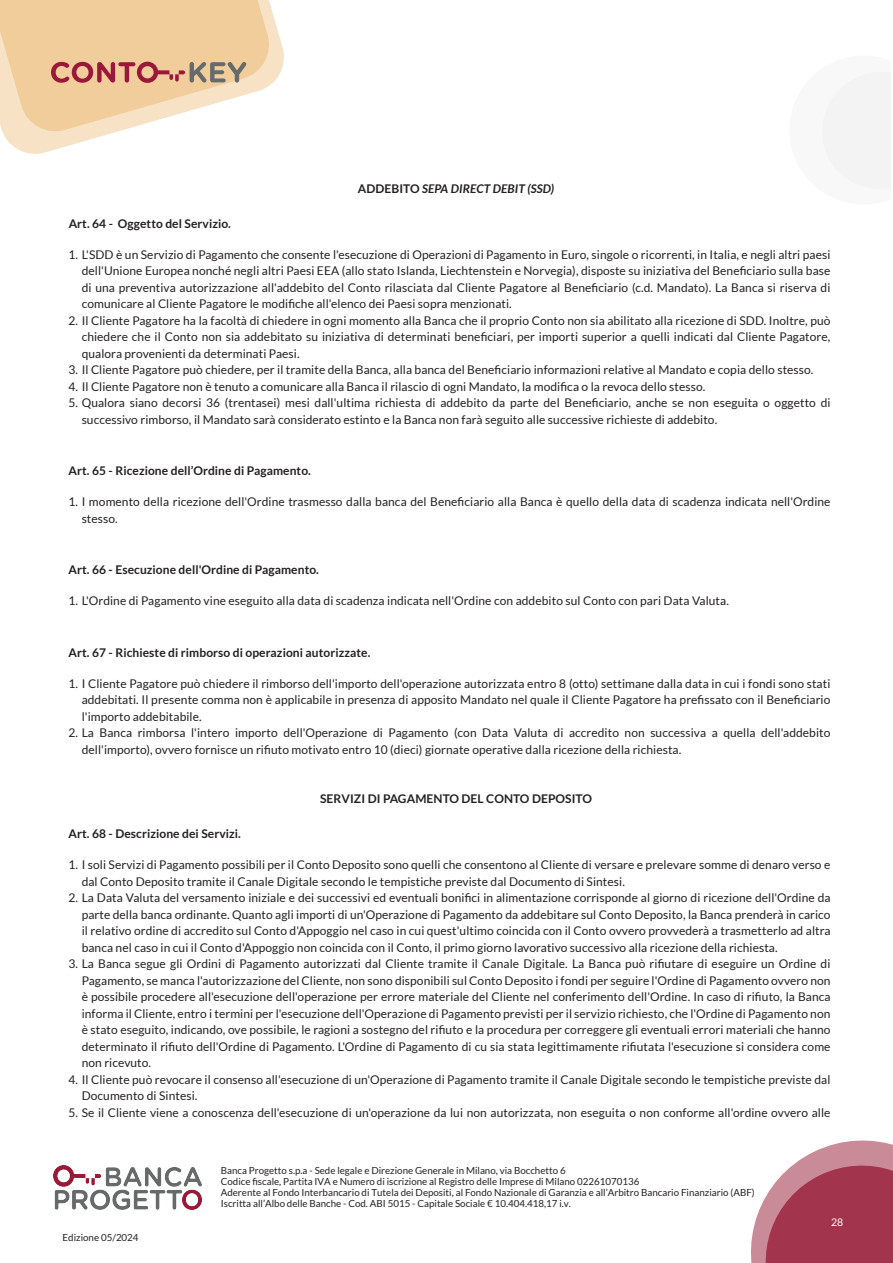
<style>
.page{position:relative;width:893px;height:1263px;background:#fff}
.page>*{position:absolute;margin:0;border:0;box-sizing:border-box;transform-origin:0 0}
.t1{font:12px/16.5px "Lato";letter-spacing:.005em;color:#231f20;text-align:justify}
.t2{font:700 12px "Lato";letter-spacing:.005em;color:#231f20}
.t3{font:italic 700 12px "Lato";letter-spacing:.005em;color:#231f20}
.t4{font:10.5px "Lato";color:#fff}
.t5{font:9.75px/10.8px "Lato";color:#231f20}
.t6{font:9.75px "Lato";color:#231f20}
.s1{font-style:normal}
</style>
<div class="page">
<svg style="left:751px;top:1140px;width:142px;height:123px"></svg>
<div style="left:822px;top:72px;width:69px;height:117px;background:#f2f3f2"></div>
<svg style="left:0;top:0;width:284px;height:154px"></svg>
<img style="left:53px;top:1165px;width:148px;height:44px">
<p class="t2" style="left:69px;top:216px;width:164px">Art. 64 - Oggetto del Servizio.</p>
<p class="t3" style="left:358px;top:181px;width:198px"><span class="s1">ADDEBITO</span> SEPA DIRECT DEBIT (SSD)</p>
<p class="t1" style="left:82px;top:246px;width:750px;text-indent:-13px">1. L'SDD è un Servizio di Pagamento che consente l'esecuzione di Operazioni di Pagamento in Euro, singole o ricorrenti, in Italia, e negli altri paesi dell'Unione Europea nonché negli altri Paesi EEA (allo stato Islanda, Liechtenstein e Norvegia), disposte su iniziativa del Beneficiario sulla base di una preventiva autorizzazione all'addebito del Conto rilasciata dal Cliente Pagatore al Beneficiario (c.d. Mandato). La Banca si riserva di comunicare al Cliente Pagatore le modifiche all'elenco dei Paesi sopra menzionati.</p>
<p class="t1" style="left:82px;top:312px;width:750px;text-indent:-13px">2. Il Cliente Pagatore ha la facoltà di chiedere in ogni momento alla Banca che il proprio Conto non sia abilitato alla ricezione di SDD. Inoltre, può chiedere che il Conto non sia addebitato su iniziativa di determinati beneficiari, per importi superior a quelli indicati dal Cliente Pagatore, qualora provenienti da determinati Paesi.</p>
<p class="t1" style="left:68px;top:361px;width:747px">3. Il Cliente Pagatore può chiedere, per il tramite della Banca, alla banca del Beneficiario informazioni relative al Mandato e copia dello stesso.</p>
<p class="t1" style="left:68px;top:378px;width:638px">4. Il Cliente Pagatore non è tenuto a comunicare alla Banca il rilascio di ogni Mandato, la modifica o la revoca dello stesso.</p>
<p class="t1" style="left:82px;top:394px;width:750px;text-indent:-13px">5. Qualora siano decorsi 36 (trentasei) mesi dall'ultima richiesta di addebito da parte del Beneficiario, anche se non eseguita o oggetto di successivo rimborso, il Mandato sarà considerato estinto e la Banca non farà seguito alle successive richieste di addebito.</p>
<p class="t2" style="left:69px;top:463px;width:244px">Art. 65 - Ricezione dell’Ordine di Pagamento.</p>
<p class="t1" style="left:82px;top:493px;width:750px;text-indent:-13px">1. I momento della ricezione dell'Ordine trasmesso dalla banca del Beneficiario alla Banca è quello della data di scadenza indicata nell'Ordine stesso.</p>
<p class="t2" style="left:69px;top:562px;width:252px">Art. 66 - Esecuzione dell'Ordine di Pagamento.</p>
<p class="t1" style="left:68px;top:592px;width:662px">1. L'Ordine di Pagamento vine eseguito alla data di scadenza indicata nell'Ordine con addebito sul Conto con pari Data Valuta.</p>
<p class="t2" style="left:69px;top:645px;width:303px">Art. 67 - Richieste di rimborso di operazioni autorizzate.</p>
<p class="t1" style="left:82px;top:675px;width:750px;text-indent:-13px">1. I Cliente Pagatore può chiedere il rimborso dell'importo dell'operazione autorizzata entro 8 (otto) settimane dalla data in cui i fondi sono stati addebitati. Il presente comma non è applicabile in presenza di apposito Mandato nel quale il Cliente Pagatore ha prefissato con il Beneficiario l'importo addebitabile.</p>
<p class="t1" style="left:82px;top:724px;width:750px;text-indent:-13px">2. La Banca rimborsa l'intero importo dell'Operazione di Pagamento (con Data Valuta di accredito non successiva a quella dell'addebito dell'importo), ovvero fornisce un rifiuto motivato entro 10 (dieci) giornate operative dalla ricezione della richiesta.</p>
<p class="t2" style="left:320px;top:791px;width:273px">SERVIZI DI PAGAMENTO DEL CONTO DEPOSITO</p>
<p class="t2" style="left:69px;top:826px;width:174px">Art. 68 - Descrizione dei Servizi.</p>
<p class="t1" style="left:82px;top:856px;width:750px;text-indent:-13px">1. I soli Servizi di Pagamento possibili per il Conto Deposito sono quelli che consentono al Cliente di versare e prelevare somme di denaro verso e dal Conto Deposito tramite il Canale Digitale secondo le tempistiche previste dal Documento di Sintesi.</p>
<p class="t1" style="left:82px;top:889px;width:750px;text-indent:-13px">2. La Data Valuta del versamento iniziale e dei successivi ed eventuali bonifici in alimentazione corrisponde al giorno di ricezione dell'Ordine da parte della banca ordinante. Quanto agli importi di un'Operazione di Pagamento da addebitare sul Conto Deposito, la Banca prenderà in carico il relativo ordine di accredito sul Conto d'Appoggio nel caso in cui quest'ultimo coincida con il Conto ovvero provvederà a trasmetterlo ad altra banca nel caso in cui il Conto d'Appoggio non coincida con il Conto, il primo giorno lavorativo successivo alla ricezione della richiesta.</p>
<p class="t1" style="left:82px;top:955px;width:750px;text-indent:-13px">3. La Banca segue gli Ordini di Pagamento autorizzati dal Cliente tramite il Canale Digitale. La Banca può rifiutare di eseguire un Ordine di Pagamento, se manca l'autorizzazione del Cliente, non sono disponibili sul Conto Deposito i fondi per seguire l'Ordine di Pagamento ovvero non è possibile procedere all'esecuzione dell'operazione per errore materiale del Cliente nel conferimento dell'Ordine. In caso di rifiuto, la Banca informa il Cliente, entro i termini per l'esecuzione dell'Operazione di Pagamento previsti per il servizio richiesto, che l'Ordine di Pagamento non è stato eseguito, indicando, ove possibile, le ragioni a sostegno del rifiuto e la procedura per correggere gli eventuali errori materiali che hanno determinato il rifiuto dell'Ordine di Pagamento. L'Ordine di Pagamento di cu sia stata legittimamente rifiutata l'esecuzione si considera come non ricevuto.</p>
<p class="t1" style="left:82px;top:1071px;width:750px;text-indent:-13px">4. Il Cliente può revocare il consenso all'esecuzione di un'Operazione di Pagamento tramite il Canale Digitale secondo le tempistiche previste dal<br>Documento di Sintesi.</p>
<p class="t1" style="left:68px;top:1104px;width:764px">5. Se il Cliente viene a conoscenza dell'esecuzione di un'operazione da lui non autorizzata, non eseguita o non conforme all'ordine ovvero alle</p>
<p class="t6" style="left:63px;top:1231px;width:78px">Edizione 05/2024</p>
<p class="t5" style="left:221px;top:1165px;width:536px">Banca Progetto s.p.a - Sede legale e Direzione Generale in Milano, via Bocchetto 6<br>Codice fiscale, Partita IVA e Numero di iscrizione al Registro delle Imprese di Milano 02261070136<br>Aderente al Fondo Interbancario di Tutela dei Depositi, al Fondo Nazionale di Garanzia e all’Arbitro Bancario Finanziario (ABF)<br>Iscritta all’Albo delle Banche - Cod. ABI 5015 - Capitale Sociale € 10.404.418,17 i.v.</p>
<p class="t4" style="left:831px;top:1216px;width:14px">28</p>
</div>
